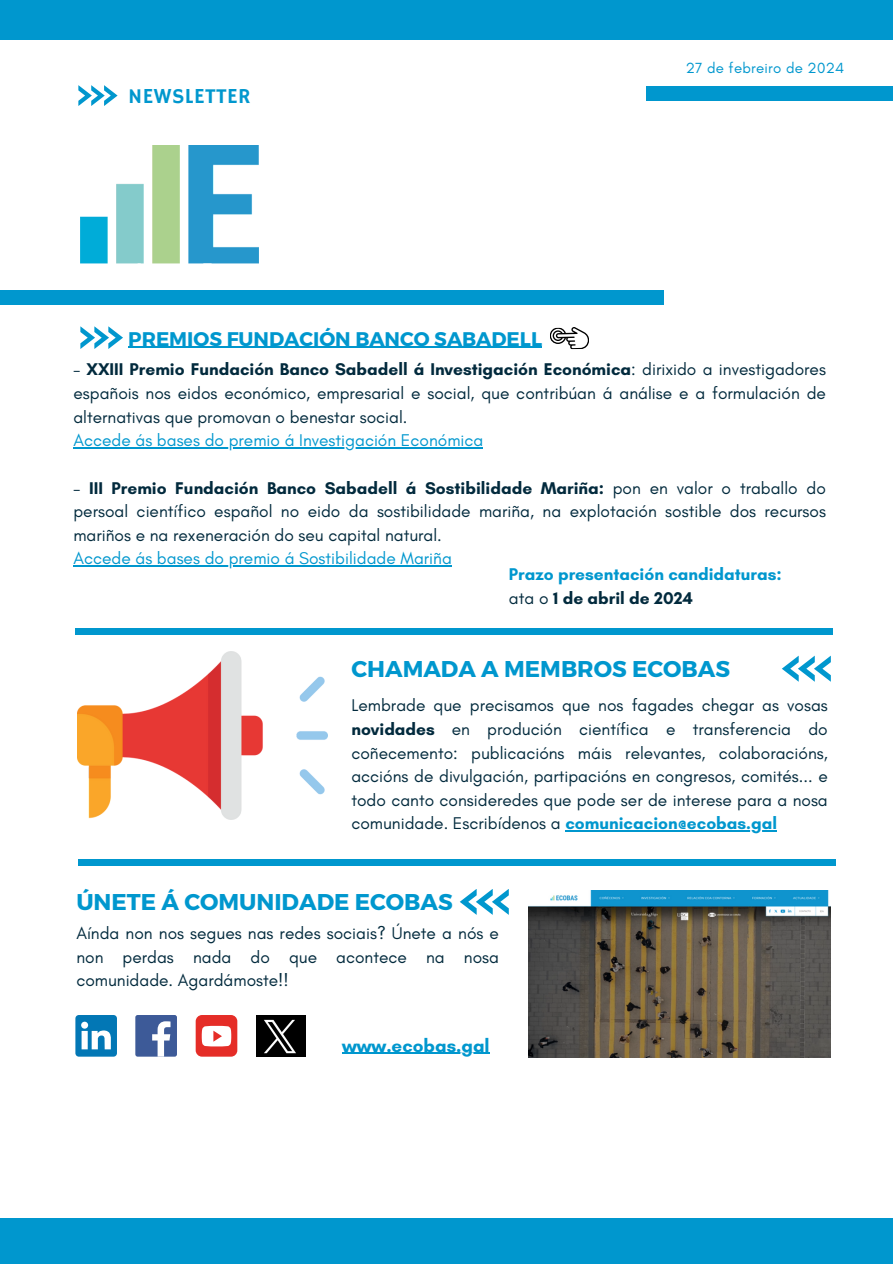
<style>
.page{position:relative;width:893px;height:1264px;background:#fff}
.page>*{position:absolute;margin:0;border:0;box-sizing:border-box;transform-origin:0 0}
.t1{font:700 22.8px "Montserrat";color:#0097ce}
.t2{font:21.3px "Hammersmith One";letter-spacing:.02em;color:#0097ce}
.t3{font:700 19.8px "Montserrat";color:#0097ce}
.t4{font:700 18.75px "Glacial Indifference";color:#0097ce}
.t5{font:17.25px/23.7px "Glacial Indifference";color:#022a3d;text-align:justify}
.t6{font:17.25px "Glacial Indifference";color:#0097ce}
.t7{font:700 17.25px/23.7px "Glacial Indifference";color:#0097ce}
.t8{font:15px "Glacial Indifference";letter-spacing:.015em;color:#0097ce}
.s1{font-weight:700}
.s2{font-weight:400;color:#022a3d}
.s3{color:#022a3d}
.s4{font-weight:700;color:#0097ce}
</style>
<div class="page">
<div style="left:645px;top:86px;width:247px;height:14px;background:#0097ce"></div>
<svg style="left:78px;top:85px;width:40px;height:21px"></svg>
<div style="left:0;top:0;width:892px;height:39px;background:#0097ce"></div>
<div style="left:0;top:1217px;width:892px;height:46px;background:#0097ce"></div>
<hr style="left:73px;top:447px;width:410px;height:1px;background:#0097ce">
<hr style="left:73px;top:565px;width:379px;height:1px;background:#0097ce">
<div style="left:75px;top:628px;width:758px;height:7px;background:#0097ce"></div>
<img style="left:80px;top:145px;width:178px;height:118px">
<div style="left:0;top:291px;width:664px;height:14px;background:#0097ce"></div>
<svg style="left:459px;top:889px;width:49px;height:25px"></svg>
<svg style="left:75px;top:1015px;width:42px;height:41px"></svg>
<div style="left:135px;top:1015px;width:42px;height:41px;background:#3d5a98;border-radius:2px"></div>
<svg style="left:152px;top:1021px;width:18px;height:35px"></svg>
<div style="left:196px;top:1015px;width:41px;height:41px;background:#e52d27;border-radius:6px"></div>
<svg style="left:202px;top:1025px;width:29px;height:21px"></svg>
<img style="left:256px;top:1015px;width:49px;height:41px">
<img style="left:528px;top:890px;width:302px;height:167px">
<svg style="left:80px;top:326px;width:43px;height:23px"></svg>
<hr style="left:128px;top:347px;width:414px;height:1px;background:#0097ce">
<svg style="left:550px;top:327px;width:39px;height:23px"></svg>
<svg style="left:782px;top:656px;width:48px;height:25px"></svg>
<img style="left:78px;top:651px;width:249px;height:168px">
<hr style="left:342px;top:1052px;width:147px;height:2px;background:#0097ce">
<hr style="left:565px;top:830px;width:212px;height:1px;background:#0097ce">
<div style="left:78px;top:859px;width:757px;height:6px;background:#0097ce"></div>
<p class="t2" style="left:128px;top:84px;width:124px">NEWSLETTER</p>
<p class="t3" style="left:128px;top:326px;width:415px">PREMIOS FUNDACIÓN BANCO SABADELL</p>
<p class="t8" style="left:685px;top:59px;width:160px">27 de febreiro de 2024</p>
<p class="t5" style="left:73px;top:357px;width:754px">– <span class="s1">XXIII Premio Fundación Banco Sabadell á Investigación Económica</span>: dirixido a investigadores españois nos eidos económico, empresarial e social, que contribúan á análise e a formulación de alternativas que promovan o benestar social.</p>
<p class="t6" style="left:73px;top:430px;width:411px">Accede ás bases do premio á Investigación Económica</p>
<p class="t5" style="left:73px;top:475px;width:754px">– <span class="s1">III Premio Fundación Banco Sabadell á Sostibilidade Mariña:</span> pon en valor o traballo do persoal científico español no eido da sostibilidade mariña, na explotación sostible dos recursos mariños e na rexeneración do seu capital natural.</p>
<p class="t6" style="left:73px;top:548px;width:380px">Accede ás bases do premio á Sostibilidade Mariña</p>
<p class="t7" style="left:509px;top:562px;width:274px">Prazo presentación candidaturas: <span class="s2">ata o</span> <span class="s3">1 de abril de 2024</span></p>
<h1 class="t1" style="left:351px;top:654px;width:380px">CHAMADA A MEMBROS ECOBAS</h1>
<p class="t5" style="left:351px;top:693px;width:478px">Lembrade que precisamos que nos fagades chegar as vosas <span class="s1">novidades</span> en produción científica e transferencia do coñecemento: publicacións máis relevantes, colaboracións, accións de divulgación, partipacións en congresos, comités... e todo canto consideredes que pode ser de interese para a nosa comunidade. Escribídenos a <span class="s4">comunicacion@ecobas.gal</span></p>
<h1 class="t1" style="left:76px;top:887px;width:378px">ÚNETE Á COMUNIDADE ECOBAS</h1>
<p class="t5" style="left:76px;top:921px;width:424px">Aínda non nos segues nas redes sociais? Únete a nós e non perdas nada do que acontece na nosa comunidade. Agardámoste!!</p>
<p class="t4" style="left:342px;top:1033px;width:149px">www.ecobas.gal</p>
</div>
